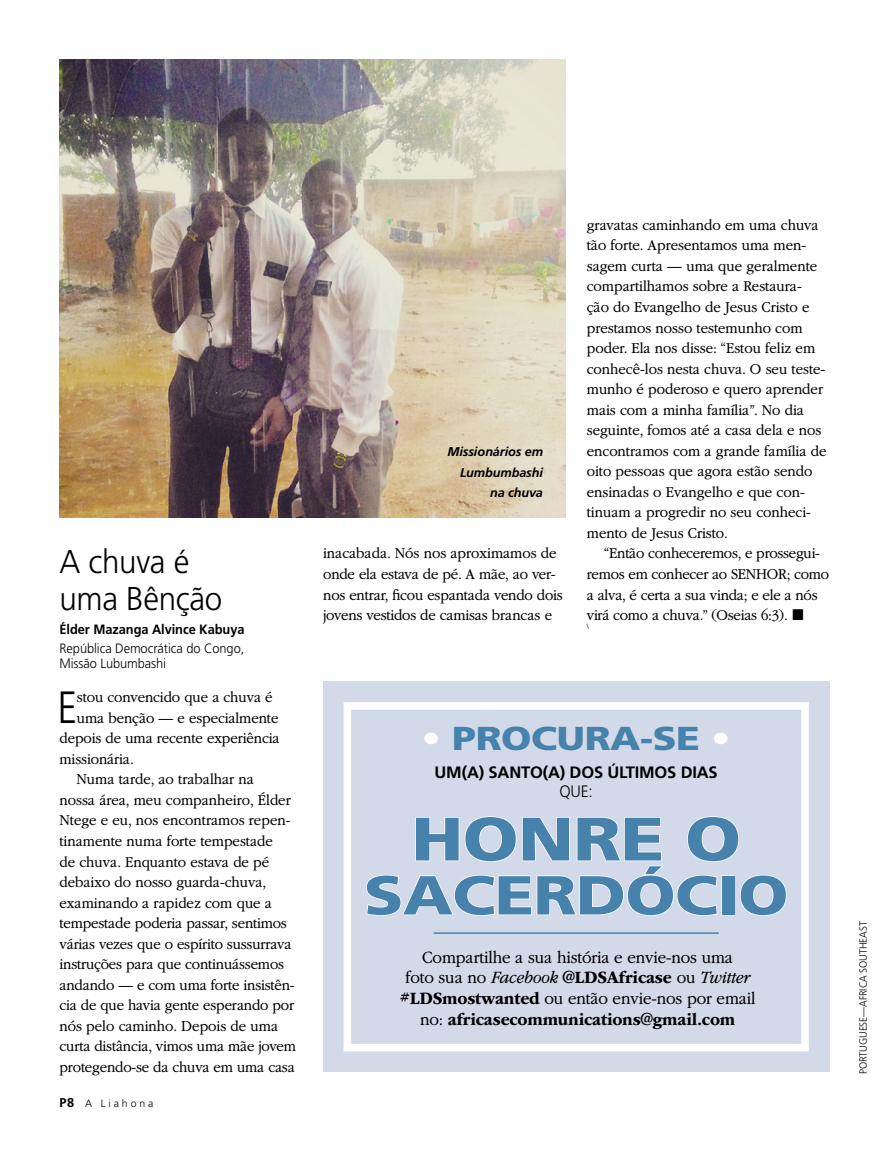
<style>
.page{position:relative;width:893px;height:1161px;background:#fff}
.page>*{position:absolute;margin:0;border:0;box-sizing:border-box;transform-origin:0 0}
.TOPIC-1_title_NEWS_m{font:900 61.2px "Frutigerlds Lat";letter-spacing:-.01em;color:#4782ad;scale:1.18 1}
.TOPIC-1_title_NEWS_m-2{font:900 54.75px "Frutigerlds Lat";letter-spacing:-.01em;color:#4782ad;scale:1.18 1}
.ARTCL_para_first_NEW{font:300 45.15px "Frutigerlds Lat";color:#000;scale:.88 1}
.TOPIC-1_title_NEWS_m-3{font:900 33.15px "Frutigerlds Lat";letter-spacing:-.01em;color:#4782ad;scale:1.18 1}
.FIGimg_title{font:300 33px/37.5px "Frutigerlds Lat";letter-spacing:-.01em;color:#000;scale:.95 1}
.ARTCL_para_NEWS{font:300 18px/20.5px "Garamondlds Lat Plus";letter-spacing:-.01em;color:#000;text-align:center;scale:.95 1}
.TOPIC-1_title{font:700 16.5px "Frutigerlds Lat";letter-spacing:-.01em;color:#000}
.Quote_para_NEWS{font:300 16.5px "Frutigerlds Lat";color:#000;scale:.95 1}
.ARTCL_para_NEWS-2{font:300 15.75px/20.5px "Garamondlds Lat Plus";letter-spacing:-.005em;color:#000;scale:.95 1}
.ARTCL_para_first_NEW-2{font:300 15.75px "Garamondlds Lat Plus";letter-spacing:-.01em;color:#000;scale:.95 1}
.ARTCL-BY_para{font:300 13.5px/15px "Frutigerlds Lat";letter-spacing:-.005em;color:#000;scale:.95 1}
.ARTCL-BY_para_first{font:700 13.5px "Frutigerlds Lat";letter-spacing:-.005em;color:#000;scale:.95 1}
.FIGimg_CAP_para_NEWS{font:italic 700 12.75px/20.2px "Frutigerlds Lat";letter-spacing:-.01em;color:#000;text-align:right}
.Language_tagline{font:300 10.5px "Frutigerlds Lat";letter-spacing:-.01em;color:#000;scale:.95 1}
.Language_tagline-2{font:300 10.5px "Frutigerlds Lat";letter-spacing:.28em;color:#000}
.FIGimg_title-2{font:300 7.5px "Frutigerlds Lat";color:#000;scale:.95 1}
.s1{font-weight:700;font-size:12.75px}
.s2{color:#fff}
.s3{font-style:italic}
.s4{font-family:"Garamondlds Lat";font-weight:700}
</style>
<div class="page">
<div style="left:323px;top:682px;width:506px;height:390px;background:#d2dae9"></div>
<div style="left:344px;top:702px;width:465px;height:349px;background:#d2dae9;border:8px solid #fff"></div>
<svg style="left:366px;top:816px;width:421px;height:100px"></svg>
<hr style="left:434px;top:932px;width:285px;height:2px;background:#4782ad">
<img style="left:60px;top:60px;width:506px;height:457px">
<p class="FIGimg_title" style="left:60px;top:542px;width:173px">A chuva é uma Bênção</p>
<p class="ARTCL-BY_para_first" style="left:60px;top:619px;width:196px">Élder Mazanga Alvince Kabuya</p>
<p class="ARTCL-BY_para" style="left:60px;top:640px;width:196px">República Democrática do Congo,<br>Missão Lubumbashi</p>
<p class="ARTCL_para_first_NEW" style="left:57px;top:674px;width:24px">E</p>
<p class="ARTCL_para_first_NEW-2" style="left:77px;top:686px;width:208px">stou convencido que a chuva é</p>
<p class="ARTCL_para_first_NEW-2" style="left:77px;top:706px;width:214px">uma benção — e especialmente</p>
<p class="ARTCL_para_first_NEW-2" style="left:60px;top:727px;width:233px">depois de uma recente experiência</p>
<p class="ARTCL_para_first_NEW-2" style="left:60px;top:747px;width:80px">missionária.</p>
<p class="ARTCL_para_NEWS-2" style="left:60px;top:769px;width:251px;text-indent:17px">Numa tarde, ao trabalhar na<br>nossa área, meu companheiro, Élder Ntege e eu, nos encontramos repen&shy;tinamente numa forte tempestade<br>de chuva. Enquanto estava de pé debaixo do nosso guarda-chuva, examinando a rapidez com que a tempestade poderia passar, sentimos várias vezes que o espírito sussurrava instruções para que continuássemos andando — e com uma forte insistên&shy;cia de que havia gente esperando por nós pelo caminho. Depois de uma curta distância, vimos uma mãe jovem protegendo-se da chuva em uma casa</p>
<p class="Language_tagline-2" style="left:60px;top:1095px;width:95px"><span class="s1">P8</span> A Liahona</p>
<p class="FIGimg_CAP_para_NEWS" style="left:447px;top:441px;width:97px">Missionários em<br>Lumbumbashi na chuva</p>
<p class="ARTCL_para_NEWS-2" style="left:323px;top:543px;width:254px">inacabada. Nós nos aproximamos de onde ela estava de pé. A mãe, ao ver&shy;nos entrar, ficou espantada vendo dois jovens vestidos de camisas brancas e</p>
<p class="ARTCL_para_NEWS-2" style="left:587px;top:214px;width:254px">gravatas caminhando em uma chuva tão forte. Apresentamos uma men&shy;sagem curta — uma que geralmente compartilhamos sobre a Restaura&shy;ção do Evangelho de Jesus Cristo e prestamos nosso testemunho com poder. Ela nos disse: “Estou feliz em conhecê-los nesta chuva. O seu teste&shy;munho é poderoso e quero aprender mais com a minha família”. No dia seguinte, fomos até a casa dela e nos encontramos com a grande família de oito pessoas que agora estão sendo ensinadas o Evangelho e que con&shy;tinuam a progredir no seu conheci&shy;mento de Jesus Cristo.</p>
<p class="ARTCL_para_NEWS-2" style="left:587px;top:543px;width:257px;text-indent:17px">“Então conheceremos, e prossegui&shy;remos em conhecer ao SENHOR; como a alva, é certa a sua vinda; e ele a nós virá como a chuva.” (Oseias 6:3). ◼</p>
<p class="FIGimg_title-2" style="left:587px;top:621px;width:4px">\</p>
<p class="TOPIC-1_title_NEWS_m-3" style="left:422px;top:712px;width:263px"><span class="s2">•</span> PROCURA-SE <span class="s2">•</span></p>
<p class="TOPIC-1_title" style="left:435px;top:759px;width:285px">UM(A) SANTO(A) DOS ÚLTIMOS DIAS</p>
<p class="Quote_para_NEWS" style="left:560px;top:779px;width:37px">QUE:</p>
<p class="TOPIC-1_title_NEWS_m" style="left:411px;top:792px;width:281px">HONRE O</p>
<p class="TOPIC-1_title_NEWS_m-2" style="left:364px;top:853px;width:361px">SACERDÓCIO</p>
<p class="ARTCL_para_NEWS" style="left:400px;top:946px;width:376px">Compartilhe a sua história e envie-nos uma<br>foto sua no <span class="s3">Facebook</span> <span class="s4">@LDSAfricase</span> ou <span class="s3">Twitter </span><span class="s4">#LDSmostwanted</span> ou então envie-nos por email no: <span class="s4">africasecommunications@gmail.com</span></p>
<p class="Language_tagline" style="left:855px;top:1074px;width:162px;rotate:-90deg">PORTUGUESE—AFRICA SOUTHEAST</p>
</div>
